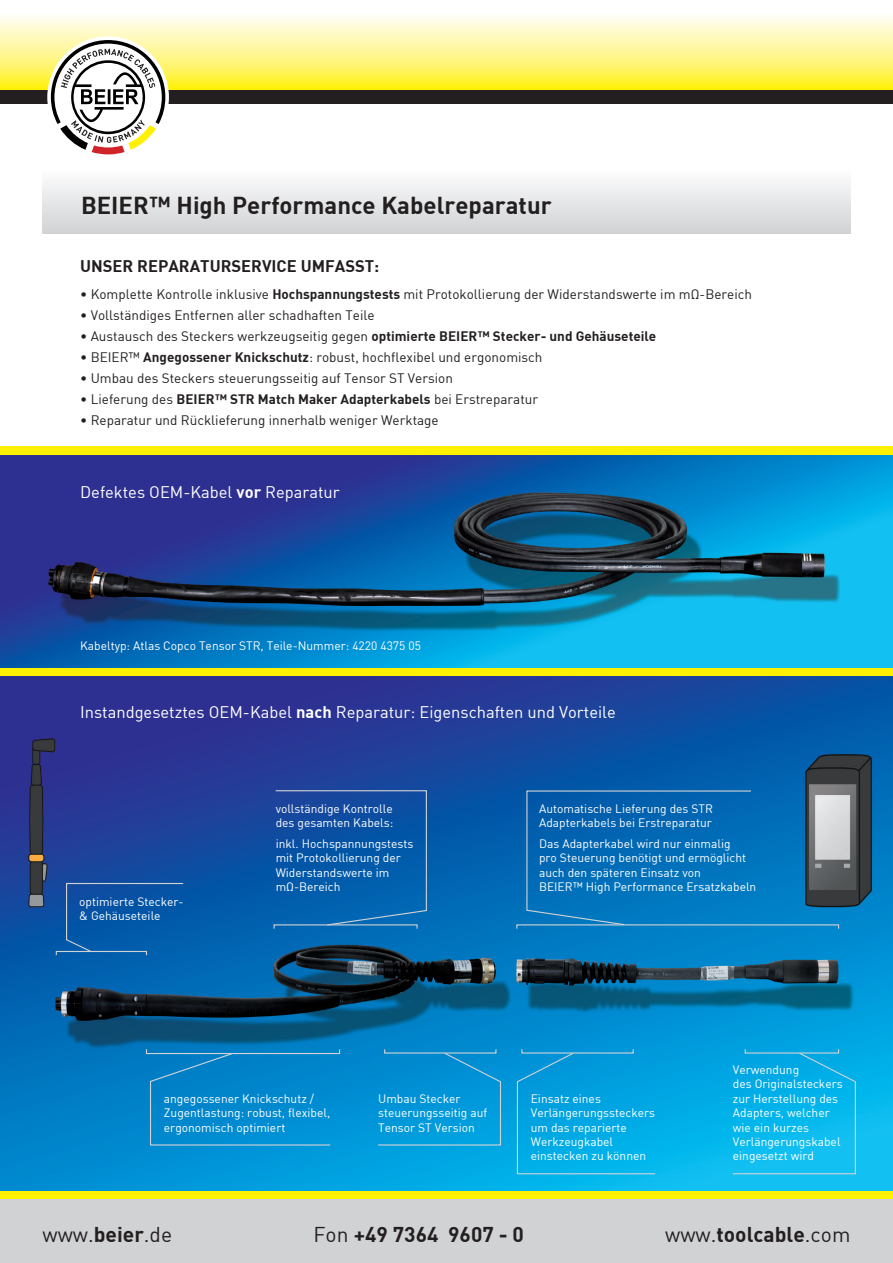
<style>
.page{position:relative;width:893px;height:1263px;background:#fff}
.page>*{position:absolute;margin:0;border:0;box-sizing:border-box;transform-origin:0 0}
.t1{font:24px "DIN Bold";color:#231f20}
.t2{font:21px "DIN Bold";color:#231f20}
.t3{font:21px "DIN";color:#231f20}
.t4{font:16.5px "DIN";color:#fff}
.t5{font:16.5px "DIN Bold";color:#231f20}
.t6{font:13.5px "DIN";color:#231f20}
.t7{font:13.5px "DIN Bold";color:#231f20}
.t8{font:12px/14.4px "DIN";color:#fff}
.s1{font-family:"DIN Bold"}
.s2{font-family:"DIN"}
</style>
<div class="page">
<div style="left:0;top:1199px;width:893px;height:64px;background:#d1d2d4"></div>
<div style="left:0;top:1191px;width:893px;height:8px;background:#fff101"></div>
<div style="left:0;top:446px;width:893px;height:9px;background:#fff101"></div>
<div style="left:0;top:668px;width:893px;height:8px;background:#fff101"></div>
<img style="left:0;top:455px;width:893px;height:213px">
<img style="left:0;top:676px;width:893px;height:515px">
<div style="left:43px;top:170px;width:807px;height:64px;background:linear-gradient(to bottom,#fcfdfd,#d1d2d5)"></div>
<svg style="left:149px;top:1052px;width:182px;height:94px"></svg>
<svg style="left:65px;top:882px;width:119px;height:71px"></svg>
<div style="left:56px;top:951px;width:91px;height:5px;border:1px solid #d1d2d4"></div>
<svg style="left:377px;top:1052px;width:125px;height:94px"></svg>
<svg style="left:732px;top:1052px;width:124px;height:123px"></svg>
<svg style="left:516px;top:1052px;width:140px;height:123px"></svg>
<svg style="left:275px;top:790px;width:152px;height:136px"></svg>
<svg style="left:526px;top:790px;width:226px;height:136px"></svg>
<div style="left:0;top:89px;width:893px;height:15px;background:#231f20"></div>
<svg style="left:0;top:16px;width:893px;height:73px"></svg>
<div style="left:47px;top:36px;width:122px;height:122px;background:#fff;border-radius:50%"></div>
<svg style="left:51px;top:40px;width:114px;height:114px"></svg>
<h1 class="t1" style="left:81px;top:190px;width:472px">BEIER™ High Performance Kabelreparatur</h1>
<h3 class="t5" style="left:80px;top:255px;width:301px">UNSER REPARATURSERVICE UMFASST:</h3>
<p class="t6" style="left:80px;top:286px;width:673px">• Komplette Kontrolle inklusive <span class="s1">Hochspannungstests</span> mit Protokollierung der Widerstandswerte im mΩ-Bereich</p>
<p class="t6" style="left:80px;top:307px;width:296px">• Vollständiges Entfernen aller schadhaften Teile</p>
<p class="t6" style="left:80px;top:328px;width:578px">• Austausch des Steckers werkzeugseitig gegen <span class="s1">optimierte BEIER™ Stecker- und Gehäuseteile</span></p>
<p class="t6" style="left:80px;top:349px;width:464px">• BEIER™ <span class="s1">Angegossener Knickschutz</span>: robust, hochflexibel und ergonomisch</p>
<p class="t6" style="left:80px;top:370px;width:374px">• Umbau des Steckers steuerungsseitig auf Tensor ST Version</p>
<p class="t7" style="left:80px;top:390px;width:459px"><span class="s2">• Lieferung des</span> BEIER™ STR Match Maker Adapterkabels <span class="s2">bei Erstreparatur</span></p>
<p class="t6" style="left:80px;top:412px;width:360px">• Reparatur und Rücklieferung innerhalb weniger Werktage</p>
<h3 class="t4" style="left:80px;top:481px;width:261px">Defektes OEM-Kabel <span class="s1">vor</span> Reparatur</h3>
<p class="t8" style="left:80px;top:638px;width:342px">Kabeltyp: Atlas Copco Tensor STR, Teile-Nummer: 4220 4375 05</p>
<h3 class="t4" style="left:80px;top:702px;width:537px">Instandgesetztes OEM-Kabel <span class="s1">nach</span> Reparatur: Eigenschaften und Vorteile</h3>
<p class="t8" style="left:79px;top:894px;width:106px">optimierte Stecker-&amp; Gehäuseteile</p>
<p class="t8" style="left:276px;top:801px;width:119px">vollständige Kontrolle des gesamten Kabels:</p>
<p class="t8" style="left:276px;top:836px;width:139px">inkl. Hochspannungstests mit Protokollierung der<br>Widerstandswerte im mΩ-Bereich</p>
<p class="t8" style="left:539px;top:801px;width:176px">Automatische Lieferung des STR<br>Adapterkabels bei Erstreparatur</p>
<p class="t8" style="left:539px;top:836px;width:219px">Das Adapterkabel wird nur einmalig<br>pro Steuerung benötigt und ermöglicht auch den späteren Einsatz von<br>BEIER™ High Performance Ersatzkabeln</p>
<p class="t8" style="left:164px;top:1091px;width:168px">angegossener Knickschutz /<br>Zugentlastung: robust, flexibel, ergonomisch optimiert</p>
<p class="t8" style="left:378px;top:1091px;width:111px">Umbau Stecker steuerungsseitig auf<br>Tensor ST Version</p>
<p class="t8" style="left:531px;top:1091px;width:126px">Einsatz eines<br>Verlängerungssteckers um das reparierte<br>Werkzeugkabel einstecken zu können</p>
<p class="t8" style="left:733px;top:1062px;width:111px">Verwendung<br>des Originalsteckers zur Herstellung des<br>Adapters, welcher wie ein kurzes<br>Verlängerungskabel eingesetzt wird</p>
<h2 class="t2" style="left:313px;top:1220px;width:212px"><span class="s2">Fon</span> +49 7364 9607 - 0</h2>
<h2 class="t3" style="left:43px;top:1221px;width:131px">www.<span class="s1">beier</span>.de</h2>
<h2 class="t2" style="left:665px;top:1220px;width:187px"><span class="s2">www.</span>toolcable<span class="s2">.com</span></h2>
</div>
